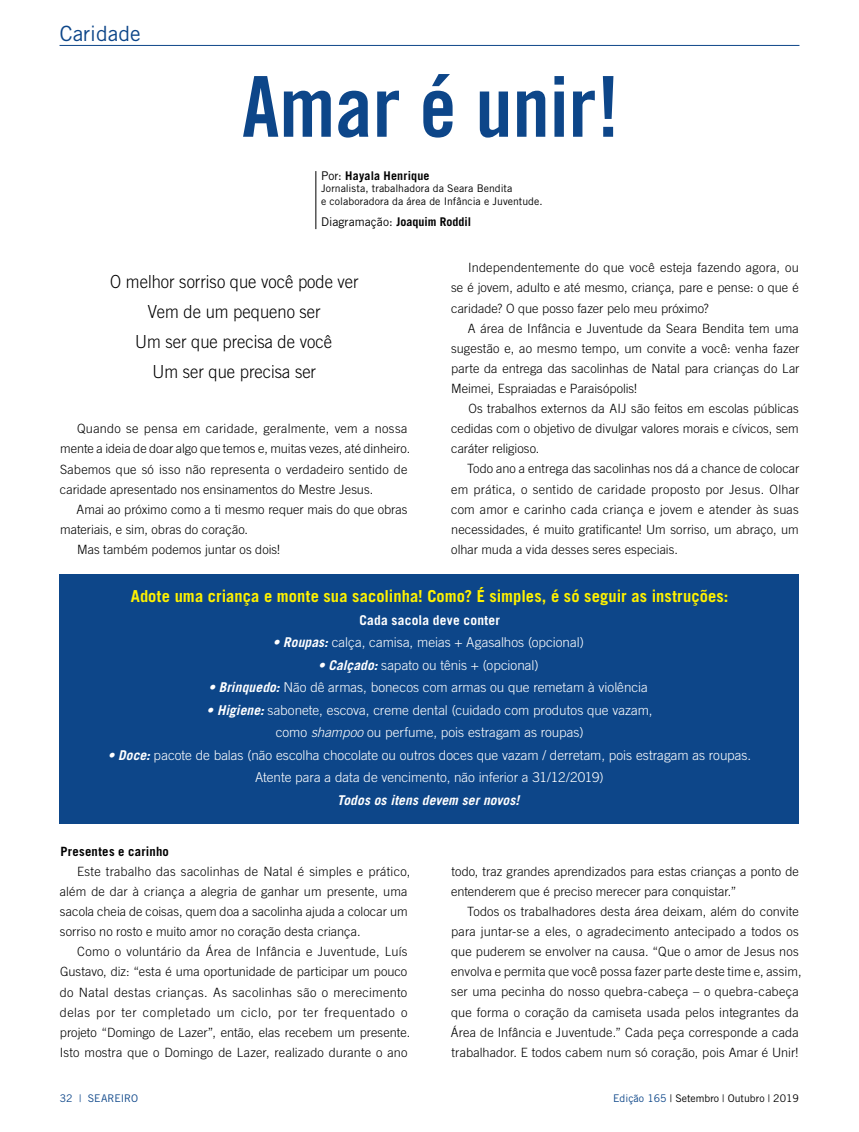
<style>
.page{position:relative;width:859px;height:1132px;background:#fff}
.page>*{position:absolute;margin:0;border:0;box-sizing:border-box;transform-origin:0 0}
.t1{font:84px "Trade Gothic LT Std Bd Cn 20";color:#0d4689}
.t2{font:21px "Trade Gothic LT Std";color:#0d4689}
.t3{font:300 18px/30px "Trade Gothic LT Std";color:#000;text-align:center;scale:.92 1}
.t4{font:700 16.5px "Trade Gothic LT Std";letter-spacing:.005em;color:#fff200}
.t5{font:300 13.5px/22.5px "Trade Gothic LT Std";color:#fff;text-align:center}
.t6{font:italic 700 13.5px "Trade Gothic LT Std";letter-spacing:.01em;color:#fff}
.t7{font:700 13.5px "Trade Gothic LT Std";letter-spacing:.015em;color:#fff}
.t8{font:300 12.75px/20.1px "Trade Gothic LT Std";letter-spacing:.005em;color:#000}
.t9{font:700 12.75px "Trade Gothic LT Std";letter-spacing:.02em;color:#000}
.t10{font:700 12px "Trade Gothic LT Std";letter-spacing:.005em;color:#000}
.t11{font:10.5px/12.6px "Trade Gothic LT Std";color:#000}
.t12{font:10.5px "Trade Gothic LT Std";letter-spacing:-.005em;color:#0d4689}
.s1{font-weight:400}
.s2{font-weight:700;font-style:italic}
.s3{font-style:italic}
.s4{color:#0d4689}
</style>
<div class="page">
<div style="left:60px;top:574px;width:739px;height:249px;background:#0d4689"></div>
<hr style="left:60px;top:45px;width:739px;height:1px;background:#0d4689">
<hr style="left:315px;top:171px;width:1px;height:58px;background:#000">
<h2 class="t2" style="left:60px;top:20px;width:82px">Caridade</h2>
<h1 class="t1" style="left:242px;top:56px;width:379px">Amar é unir!</h1>
<p class="t10" style="left:321px;top:168px;width:110px"><span class="s1">Por:</span> Hayala Henrique</p>
<p class="t11" style="left:321px;top:182px;width:223px">Jornalista, trabalhadora da Seara Bendita<br>e colaboradora da área de I nfância e Juventude.</p>
<p class="t10" style="left:321px;top:214px;width:151px"><span class="s1">Diagramação:</span> Joaquim Roddil</p>
<h3 class="t3" style="left:110px;top:266px;width:272px">O melhor sorriso que você pode ver<br>Vem de um pequeno ser<br>Um ser que precisa de você<br>Um ser que precisa ser</h3>
<p class="t8" style="left:60px;top:418px;width:352px;text-indent:17px">Quando se pensa em caridade, geralmente, vem a nossa mente a ideia de doar algo que temos e, muitas vezes, até dinheiro.<br>Sabemos que só isso não representa o verdadeiro sentido de caridade apresentado nos ensinamentos do Mestre Jesus.</p>
<p class="t8" style="left:77px;top:499px;width:332px">Amai ao próximo como a ti mesmo requer mais do que obras</p>
<p class="t8" style="left:60px;top:519px;width:190px">materiais, e sim, obras do coração.</p>
<p class="t8" style="left:77px;top:539px;width:205px">Mas também podemos juntar os dois!</p>
<p class="t8" style="left:451px;top:257px;width:349px;text-align:justify;text-indent:17px">Independentemente do que você esteja fazendo agora, ou se é jovem, adulto e até mesmo, criança, pare e pense: o que é caridade? O que posso fazer pelo meu próximo?</p>
<p class="t8" style="left:451px;top:318px;width:350px;text-align:justify;text-indent:17px">A área de Infância e Juventude da Seara Bendita tem uma sugestão e, ao mesmo tempo, um convite a você: venha fazer parte da entrega das sacolinhas de Natal para crianças do Lar Meimei, Espraiadas e Paraisópolis!</p>
<p class="t8" style="left:451px;top:398px;width:349px;text-align:justify;text-indent:17px">Os trabalhos externos da AIJ são feitos em escolas públicas cedidas com o objetivo de divulgar valores morais e cívicos, sem caráter religioso.</p>
<p class="t8" style="left:451px;top:458px;width:350px;text-align:justify;text-indent:16px">Todo ano a entrega das sacolinhas nos dá a chance de colocar em prática, o sentido de caridade proposto por Jesus. Olhar com amor e carinho cada criança e jovem e atender às suas necessidades, é muito gratificante! Um sorriso, um abraço, um olhar muda a vida desses seres especiais.</p>
<p class="t4" style="left:131px;top:586px;width:599px">Adote uma criança e monte sua sacolinha! Como? É simples, é só seguir as instruções:</p>
<p class="t7" style="left:359px;top:611px;width:142px">Cada sacola deve conter</p>
<p class="t5" style="left:273px;top:630px;width:313px"><span class="s2">• Roupas:</span> calça, camisa, meias + Agasalhos (opcional)</p>
<p class="t5" style="left:318px;top:653px;width:222px"><span class="s2">• Calçado:</span> sapato ou tênis + (opcional)</p>
<p class="t5" style="left:208px;top:675px;width:441px"><span class="s2">• Brinquedo:</span> Não dê armas, bonecos com armas ou que remetam à violência</p>
<p class="t5" style="left:207px;top:698px;width:447px"><span class="s2">• Higiene:</span> sabonete, escova, creme dental (cuidado com produtos que vazam, como <span class="s3">shampoo</span> ou perfume, pois estragam as roupas)</p>
<p class="t5" style="left:108px;top:743px;width:645px"><span class="s2">• Doce:</span> pacote de balas (não escolha chocolate ou outros doces que vazam / derretam, pois estragam as roupas.<br>Atente para a data de vencimento, não inferior a 31/12/2019)</p>
<p class="t6" style="left:337px;top:791px;width:183px">Todos os itens devem ser novos!</p>
<p class="t9" style="left:60px;top:843px;width:110px">Presentes e carinho</p>
<p class="t8" style="left:60px;top:860px;width:352px;text-indent:17px">Este trabalho das sacolinhas de Natal é simples e prático, além de dar à criança a alegria de ganhar um presente, uma sacola cheia de coisas, quem doa a sacolinha ajuda a colocar um sorriso no rosto e muito amor no coração desta criança.</p>
<p class="t8" style="left:60px;top:941px;width:352px;text-indent:17px">Como o voluntário da Área de Infância e Juventude, Luís Gustavo, diz: “esta é uma oportunidade de participar um pouco do Natal destas crianças. As sacolinhas são o merecimento delas por ter completado um ciclo, por ter frequentado o projeto “Domingo de Lazer”, então, elas recebem um presente.<br>Isto mostra que o Domingo de Lazer, realizado durante o ano</p>
<p class="t8" style="left:451px;top:860px;width:349px">todo, traz grandes aprendizados para estas crianças a ponto de entenderem que é preciso merecer para conquistar.”</p>
<p class="t8" style="left:451px;top:901px;width:352px;text-indent:16px">Todos os trabalhadores desta área deixam, além do convite para juntar-se a eles, o agradecimento antecipado a todos os que puderem se envolver na causa. “Que o amor de Jesus nos envolva e permita que você possa fazer parte deste time e, assim, ser uma pecinha do nosso quebra-cabeça – o quebra-cabeça que forma o coração da camiseta usada pelos integrantes da Área de Infância e Juventude.” Cada peça corresponde a cada trabalhador. E todos cabem num só coração, pois Amar é Unir!</p>
<p class="t12" style="left:60px;top:1091px;width:80px">32 | Seareiro</p>
<p class="t11" style="left:613px;top:1091px;width:187px"><span class="s4">Edição 165</span> | Setembro | Outubro | 2019</p>
</div>
